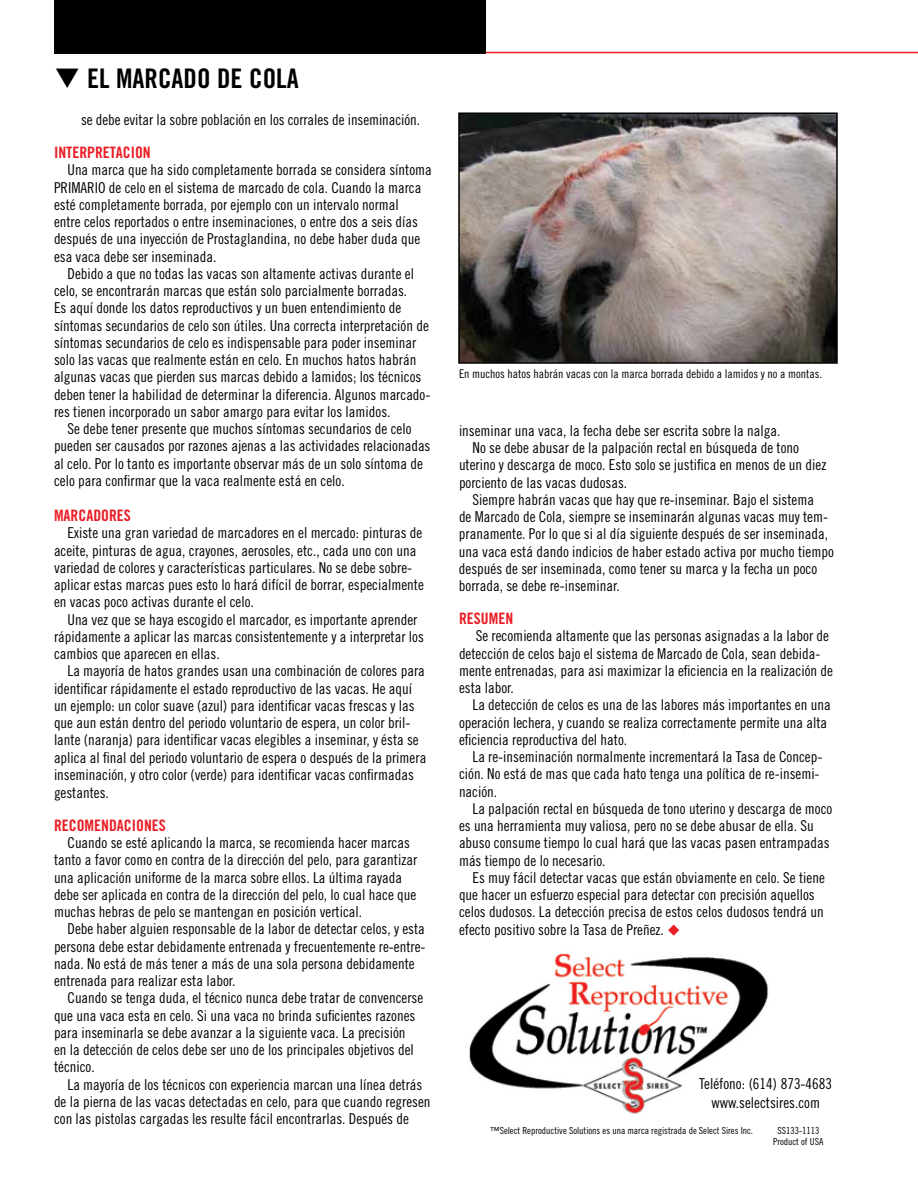
<style>
.page{position:relative;width:918px;height:1188px;background:#fff}
.page>*{position:absolute;margin:0;border:0;box-sizing:border-box;transform-origin:0 0}
.t1{font:27px "Trade Gothic Bold Cond Twenty";color:#000}
.t2{font:15.75px "Trade Gothic Bold Cond Twenty";color:#ea1c24}
.t3{font:15px/17.2px "Trade Gothic Cond Eighteen";color:#000}
.t4{font:12px "Trade Gothic Cond Eighteen";color:#000}
.t5{font:9.75px/11.7px "Trade Gothic Cond Eighteen";color:#000;text-align:center}
.s1{color:#ea1c24}
</style>
<div class="page">
<div style="left:54px;top:0;width:432px;height:54px;background:#000"></div>
<hr style="left:486px;top:52px;width:432px;height:1px;background:#ea1c24">
<img style="left:469px;top:953px;width:300px;height:161px">
<img style="left:461px;top:115px;width:374px;height:246px">
<div style="left:458px;top:112px;width:380px;height:252px;border:2px solid #000"></div>
<h1 class="t1" style="left:54px;top:62px;width:246px">❑ EL MARCADO DE COLA</h1>
<p class="t3" style="left:81px;top:111px;width:341px">se debe evitar la sobre población en los corrales de inseminación.</p>
<p class="t2" style="left:54px;top:143px;width:98px">INTERPRETACION</p>
<p class="t3" style="left:54px;top:161px;width:379px;text-indent:14px">Una marca que ha sido completamente borrada se considera síntoma PRIMARIO de celo en el sistema de marcado de cola. Cuando la marca esté completamente borrada, por ejemplo con un intervalo normal<br>entre celos reportados o entre inseminaciones, o entre dos a seis días después de una inyección de Prostaglandina, no debe haber duda que esa vaca debe ser inseminada.</p>
<p class="t3" style="left:54px;top:265px;width:378px;text-indent:14px">Debido a que no todas las vacas son altamente activas durante el celo, se encontrarán marcas que están solo parcialmente borradas.<br>Es aquí donde los datos reproductivos y un buen entendimiento de síntomas secundarios de celo son útiles. Una correcta interpretación de síntomas secundarios de celo es indispensable para poder inseminar solo las vacas que realmente están en celo. En muchos hatos habrán algunas vacas que pierden sus marcas debido a lamidos; los técnicos deben tener la habilidad de determinar la diferencia. Algunos marcado&shy;res tienen incorporado un sabor amargo para evitar los lamidos.</p>
<p class="t3" style="left:54px;top:420px;width:378px;text-indent:14px">Se debe tener presente que muchos síntomas secundarios de celo pueden ser causados por razones ajenas a las actividades relacionadas al celo. Por lo tanto es importante observar más de un solo síntoma de celo para confirmar que la vaca realmente está en celo.</p>
<p class="t2" style="left:54px;top:506px;width:78px">MARCADORES</p>
<p class="t3" style="left:54px;top:524px;width:371px;text-indent:14px">Existe una gran variedad de marcadores en el mercado: pinturas de aceite, pinturas de agua, crayones, aerosoles, etc., cada uno con una variedad de colores y características particulares. No se debe sobre&shy;aplicar estas marcas pues esto lo hará difícil de borrar, especialmente en vacas poco activas durante el celo.</p>
<p class="t3" style="left:54px;top:610px;width:371px;text-indent:14px">Una vez que se haya escogido el marcador, es importante aprender rápidamente a aplicar las marcas consistentemente y a interpretar los cambios que aparecen en ellas.</p>
<p class="t3" style="left:54px;top:662px;width:374px;text-indent:14px">La mayoría de hatos grandes usan una combinación de colores para identificar rápidamente el estado reproductivo de las vacas. He aquí un ejemplo: un color suave (azul) para identificar vacas frescas y las que aun están dentro del periodo voluntario de espera, un color bril&shy;lante (naranja) para identificar vacas elegibles a inseminar, y ésta se aplica al final del periodo voluntario de espera o después de la primera inseminación, y otro color (verde) para identificar vacas confirmadas gestantes.</p>
<p class="t2" style="left:54px;top:816px;width:113px">RECOMENDACIONES</p>
<p class="t3" style="left:54px;top:834px;width:365px;text-indent:14px">Cuando se esté aplicando la marca, se recomienda hacer marcas tanto a favor como en contra de la dirección del pelo, para garantizar una aplicación uniforme de la marca sobre ellos. La última rayada debe ser aplicada en contra de la dirección del pelo, lo cual hace que muchas hebras de pelo se mantengan en posición vertical.</p>
<p class="t3" style="left:54px;top:920px;width:373px;text-indent:14px">Debe haber alguien responsable de la labor de detectar celos, y esta persona debe estar debidamente entrenada y frecuentemente re-entre&shy;nada. No está de más tener a más de una sola persona debidamente entrenada para realizar esta labor.</p>
<p class="t3" style="left:54px;top:989px;width:371px;text-indent:14px">Cuando se tenga duda, el técnico nunca debe tratar de convencerse que una vaca esta en celo. Si una vaca no brinda suficientes razones para inseminarla se debe avanzar a la siguiente vaca. La precisión<br>en la detección de celos debe ser uno de los principales objetivos del técnico.</p>
<p class="t3" style="left:54px;top:1075px;width:378px;text-indent:14px">La mayoría de los técnicos con experiencia marcan una línea detrás de la pierna de las vacas detectadas en celo, para que cuando regresen con las pistolas cargadas les resulte fácil encontrarlas. Después de</p>
<p class="t4" style="left:459px;top:367px;width:365px">En muchos hatos habrán vacas con la marca borrada debido a lamidos y no a montas.</p>
<p class="t3" style="left:459px;top:422px;width:323px">inseminar una vaca, la fecha debe ser escrita sobre la nalga.</p>
<p class="t3" style="left:472px;top:439px;width:328px">No se debe abusar de la palpación rectal en búsqueda de tono</p>
<p class="t3" style="left:459px;top:456px;width:369px">uterino y descarga de moco. Esto solo se justifica en menos de un diez</p>
<p class="t3" style="left:459px;top:474px;width:170px">porciento de las vacas dudosas.</p>
<p class="t3" style="left:472px;top:491px;width:343px">Siempre habrán vacas que hay que re-inseminar. Bajo el sistema</p>
<p class="t3" style="left:459px;top:508px;width:371px">de Marcado de Cola, siempre se inseminarán algunas vacas muy tem-</p>
<p class="t3" style="left:459px;top:525px;width:371px">pranamente. Por lo que si al día siguiente después de ser inseminada,</p>
<p class="t3" style="left:459px;top:543px;width:376px">una vaca está dando indicios de haber estado activa por mucho tiempo</p>
<p class="t3" style="left:459px;top:560px;width:360px">después de ser inseminada, como tener su marca y la fecha un poco</p>
<p class="t3" style="left:459px;top:577px;width:162px">borrada, se debe re-inseminar.</p>
<p class="t2" style="left:459px;top:609px;width:56px">RESUMEN</p>
<p class="t3" style="left:459px;top:627px;width:375px;text-indent:17px">Se recomienda altamente que las personas asignadas a la labor de detección de celos bajo el sistema de Marcado de Cola, sean debida&shy;mente entrenadas, para asi maximizar la eficiencia en la realización de esta labor.</p>
<p class="t3" style="left:459px;top:696px;width:373px;text-indent:14px">La detección de celos es una de las labores más importantes en una operación lechera, y cuando se realiza correctamente permite una alta eficiencia reproductiva del hato.</p>
<p class="t3" style="left:459px;top:748px;width:365px;text-indent:14px">La re-inseminación normalmente incrementará la Tasa de Concep&shy;ción. No está de mas que cada hato tenga una política de re-insemi&shy;nación.</p>
<p class="t3" style="left:459px;top:800px;width:375px;text-indent:14px">La palpación rectal en búsqueda de tono uterino y descarga de moco es una herramienta muy valiosa, pero no se debe abusar de ella. Su abuso consume tiempo lo cual hará que las vacas pasen entrampadas más tiempo de lo necesario.</p>
<p class="t3" style="left:459px;top:869px;width:367px;text-indent:14px">Es muy fácil detectar vacas que están obviamente en celo. Se tiene que hacer un esfuerzo especial para detectar con precisión aquellos celos dudosos. La detección precisa de estos celos dudosos tendrá un efecto positivo sobre la Tasa de Preñez. <span class="s1">◆</span></p>
<p class="t3" style="left:699px;top:1073px;width:135px;line-height:19.8px;text-align:center">Teléfono: (614) 873-4683 www.selectsires.com</p>
<p class="t5" style="left:490px;top:1124px;width:265px">™Select Reproductive Solutions es una marca registrada de Select Sires Inc.</p>
<p class="t5" style="left:773px;top:1124px;width:52px">SS133-1113<br>Product of USA</p>
</div>
